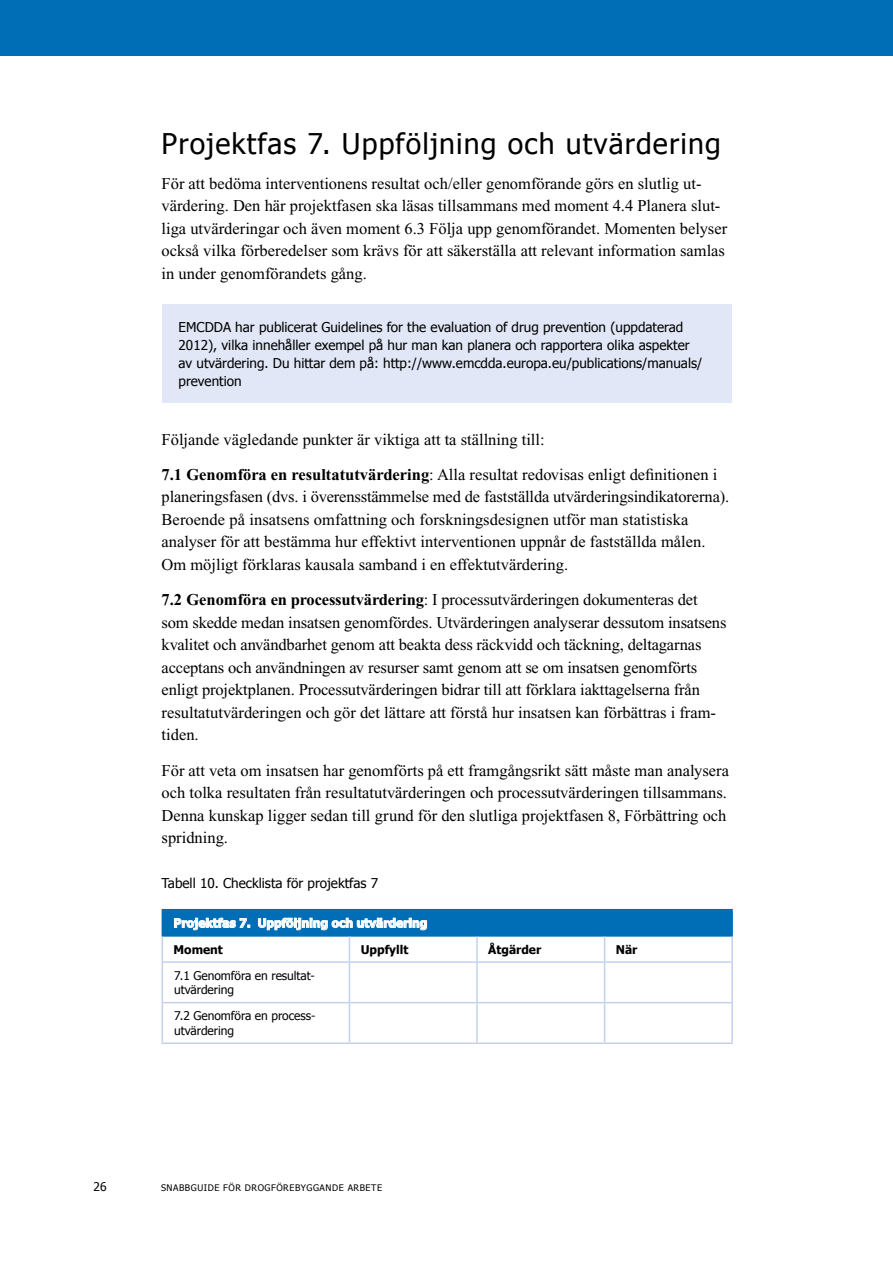
<style>
.page{position:relative;width:893px;height:1263px;background:#fff}
.page>*{position:absolute;margin:0;border:0;box-sizing:border-box;transform-origin:0 0}
.t1{font:28.5px "Tahoma";letter-spacing:.04em;color:#000}
.t2{font:16.5px/22.5px "Times New Roman";color:#000}
.t3{font:13.5px/18px "Tahoma";color:#000}
.t4{font:12px/14.4px "Tahoma";letter-spacing:-.005em;color:#000}
.t5{font:700 12px "Tahoma";color:#fff}
.t6{font:700 12px "Tahoma";color:#000}
.t7{font:9px "Tahoma";letter-spacing:.06em;color:#000}
.s1{font-weight:700}
</style>
<div class="page">
<div style="left:162px;top:304px;width:569px;height:99px;background:#e1e7f6"></div>
<div style="left:162px;top:910px;width:570px;height:26px;background:#006eb7"></div>
<hr style="left:162px;top:909px;width:187px;height:1px;background:#006eb7">
<hr style="left:349px;top:909px;width:128px;height:1px;background:#006eb7">
<hr style="left:477px;top:909px;width:128px;height:1px;background:#006eb7">
<hr style="left:605px;top:909px;width:128px;height:1px;background:#006eb7">
<hr style="left:731px;top:910px;width:2px;height:25px;background:#006eb7">
<hr style="left:162px;top:935px;width:187px;height:2px;background:#006eb7">
<hr style="left:349px;top:935px;width:128px;height:2px;background:#006eb7">
<hr style="left:477px;top:935px;width:128px;height:2px;background:#006eb7">
<hr style="left:605px;top:935px;width:128px;height:2px;background:#006eb7">
<svg style="left:162px;top:936px;width:1px;height:25px"></svg>
<svg style="left:349px;top:937px;width:1px;height:24px"></svg>
<hr style="left:476px;top:937px;width:2px;height:24px;background:#c4d0ec">
<svg style="left:604px;top:937px;width:1px;height:24px"></svg>
<hr style="left:731px;top:937px;width:2px;height:24px;background:#c4d0ec">
<hr style="left:162px;top:961px;width:187px;height:2px;background:#c4d0ec">
<hr style="left:162px;top:963px;width:1px;height:39px;background:#c4d0ec">
<hr style="left:349px;top:961px;width:128px;height:2px;background:#c4d0ec">
<hr style="left:349px;top:963px;width:1px;height:39px;background:#c4d0ec">
<hr style="left:477px;top:961px;width:128px;height:2px;background:#c4d0ec">
<hr style="left:476px;top:963px;width:2px;height:39px;background:#c4d0ec">
<hr style="left:605px;top:961px;width:128px;height:2px;background:#c4d0ec">
<hr style="left:604px;top:963px;width:1px;height:39px;background:#c4d0ec">
<hr style="left:731px;top:963px;width:2px;height:39px;background:#c4d0ec">
<hr style="left:162px;top:1002px;width:187px;height:1px;background:#c4d0ec">
<hr style="left:162px;top:1003px;width:1px;height:39px;background:#c4d0ec">
<hr style="left:349px;top:1002px;width:128px;height:1px;background:#c4d0ec">
<hr style="left:349px;top:1003px;width:1px;height:39px;background:#c4d0ec">
<hr style="left:477px;top:1002px;width:128px;height:1px;background:#c4d0ec">
<hr style="left:476px;top:1003px;width:2px;height:39px;background:#c4d0ec">
<hr style="left:605px;top:1002px;width:128px;height:1px;background:#c4d0ec">
<hr style="left:604px;top:1003px;width:1px;height:39px;background:#c4d0ec">
<hr style="left:731px;top:1003px;width:2px;height:39px;background:#c4d0ec">
<hr style="left:162px;top:1042px;width:187px;height:2px;background:#c4d0ec">
<hr style="left:349px;top:1042px;width:128px;height:2px;background:#c4d0ec">
<hr style="left:477px;top:1042px;width:128px;height:2px;background:#c4d0ec">
<hr style="left:605px;top:1042px;width:128px;height:2px;background:#c4d0ec">
<svg style="left:174px;top:917px;width:76px;height:14px"></svg>
<svg style="left:258px;top:917px;width:169px;height:14px"></svg>
<div style="left:0;top:0;width:893px;height:55px;background:#006eb7"></div>
<h1 class="t1" style="left:162px;top:124px;width:561px">Projektfas 7. Uppföljning och utvärdering</h1>
<p class="t2" style="left:162px;top:172px;width:567px">För att bedöma interventionens resultat och/eller genomförande görs en slutlig ut&shy;värdering. Den här projektfasen ska läsas tillsammans med moment 4.4 Planera slut&shy;liga utvärderingar och även moment 6.3 Följa upp genomförandet. Momenten belyser också vilka förberedelser som krävs för att säkerställa att relevant information samlas in under genomförandets gång.</p>
<p class="t3" style="left:179px;top:317px;width:525px">EMCDDA har publicerat Guidelines for the evaluation of drug prevention (uppdaterad 2012), vilka innehåller exempel på hur man kan planera och rapportera olika aspekter av utvärdering. Du hittar dem på: http://www.emcdda.europa.eu/publications/manuals/ prevention</p>
<p class="t2" style="left:162px;top:421px;width:557px;line-height:35.2px">Följande vägledande punkter är viktiga att ta ställning till:<br><span class="s1">7.1 Genomföra en resultatutvärdering</span>: Alla resultat redovisas enligt definitionen i</p>
<p class="t2" style="left:162px;top:486px;width:569px">planeringsfasen (dvs. i överensstämmelse med de fastställda utvärderingsindikatorerna).<br>Beroende på insatsens omfattning och forskningsdesignen utför man statistiska analyser för att bestämma hur effektivt interventionen uppnår de fastställda målen.<br>Om möjligt förklaras kausala samband i en effektutvärdering.</p>
<p class="t2" style="left:162px;top:588px;width:566px"><span class="s1">7.2 Genomföra en processutvärdering</span>: I processutvärderingen dokumenteras det som skedde medan insatsen genomfördes. Utvärderingen analyserar dessutom insatsens kvalitet och användbarhet genom att beakta dess räckvidd och täckning, deltagarnas acceptans och användningen av resurser samt genom att se om insatsen genomförts enligt projektplanen. Processutvärderingen bidrar till att förklara iakttagelserna från resultatutvärderingen och gör det lättare att förstå hur insatsen kan förbättras i fram&shy;tiden.</p>
<p class="t2" style="left:162px;top:759px;width:569px">För att veta om insatsen har genomförts på ett framgångsrikt sätt måste man analysera och tolka resultaten från resultatutvärderingen och processutvärderingen tillsammans.<br>Denna kunskap ligger sedan till grund för den slutliga projektfasen 8, Förbättring och spridning.</p>
<p class="t3" style="left:162px;top:873px;width:218px">Tabell 10. Checklista för projektfas 7</p>
<p class="t5" style="left:174px;top:914px;width:255px">Projektfas 7. Uppföljning och utvärdering</p>
<p class="t6" style="left:174px;top:941px;width:51px">Moment</p>
<p class="t6" style="left:361px;top:941px;width:49px">Uppfyllt</p>
<p class="t6" style="left:488px;top:941px;width:55px">Åtgärder</p>
<p class="t6" style="left:616px;top:941px;width:23px">När</p>
<p class="t4" style="left:174px;top:967px;width:142px">7.1 Genomföra en resultat&shy;utvärdering</p>
<p class="t4" style="left:174px;top:1008px;width:143px">7.2 Genomföra en process&shy;utvärdering</p>
<p class="t4" style="left:94px;top:1178px;width:15px">26</p>
<p class="t7" style="left:161px;top:1181px;width:222px">SNABBGUIDE FÖR DROGFÖREBYGGANDE ARBETE</p>
</div>
